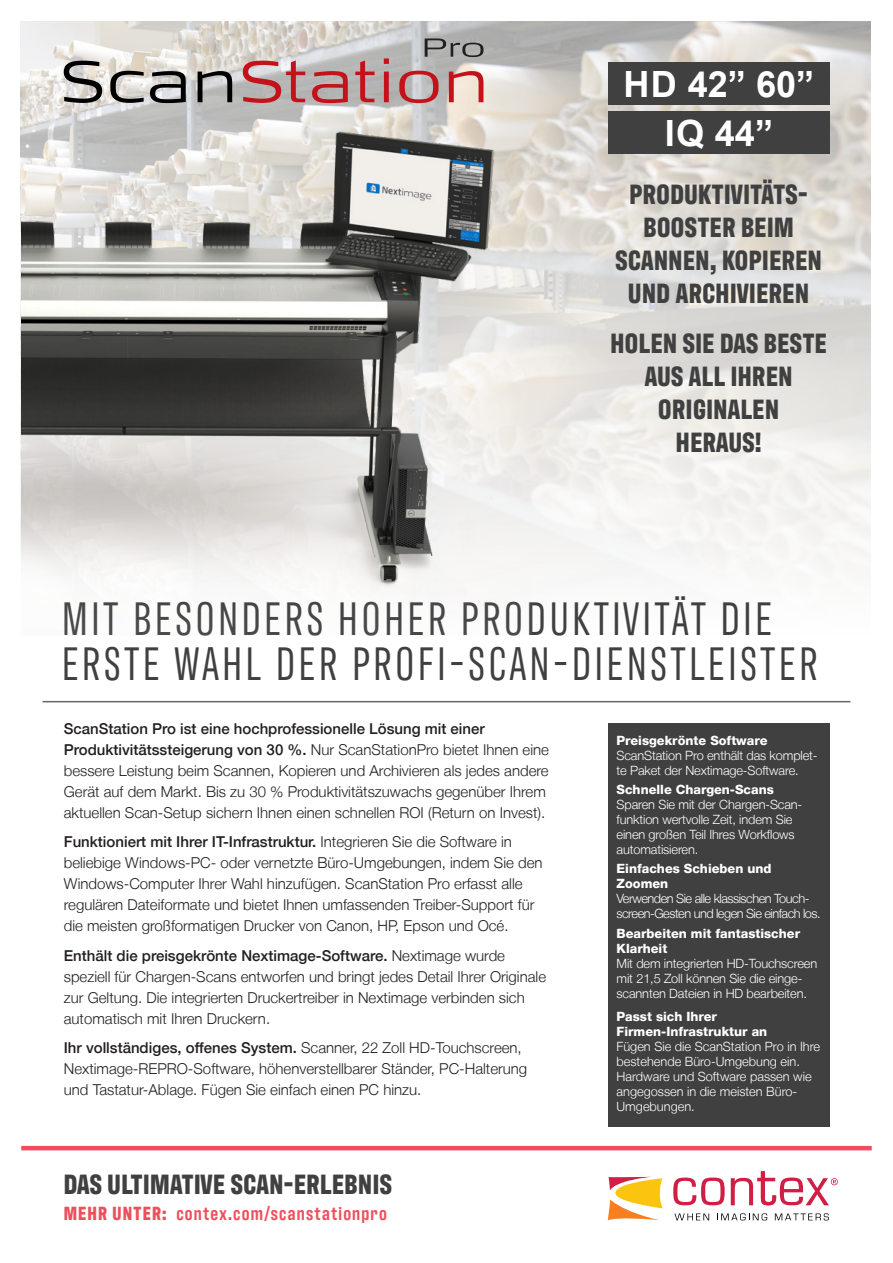
<style>
.page{position:relative;width:893px;height:1263px;background:#fff}
.page>*{position:absolute;margin:0;border:0;box-sizing:border-box;transform-origin:0 0}
.Headline{font:48px/45px "Antarctican Headline";letter-spacing:.08em;color:#404040}
.t1{font:700 36.15px "Arial";color:#fff}
.Call_out_lines{font:700 28.5px/33px "Antarctican Headline";letter-spacing:.02em;color:#404040;text-align:center}
.t2{font:600 19.5px "Antarctican Headline";letter-spacing:.06em;color:#ef4f5c}
.Copy{font:300 15px/21px "Helvetica Neue LT";color:#231f20}
.Features_brød{font:300 12.75px/15px "Helvetica Neue LT";letter-spacing:-.01em;color:#fff}
.Features_headline{font:800 12.75px/15px "Helvetica Neue LT";color:#fff}
.Features_brød-2{font:300 12.75px/15px "Helvetica Neue LT";letter-spacing:-.04em;color:#fff}
.s1{font-weight:500}
.s2{font-weight:700}
</style>
<div class="page">
<div style="left:608px;top:723px;width:221px;height:404px;background:#404040"></div>
<img style="left:20px;top:21px;width:851px;height:548px">
<hr style="left:21px;top:1146px;width:851px;height:4px;background:#ef4f5c">
<hr style="left:43px;top:701px;width:807px;height:1px;background:#656767">
<div style="left:608px;top:63px;width:221px;height:42px;background:#404040"></div>
<div style="left:608px;top:112px;width:221px;height:42px;background:#404040"></div>
<img style="left:21px;top:112px;width:510px;height:482px">
<svg style="left:64px;top:61px;width:38px;height:42px;background:#8e8c89"></svg>
<svg style="left:110px;top:71px;width:34px;height:32px"></svg>
<svg style="left:150px;top:71px;width:36px;height:32px"></svg>
<svg style="left:198px;top:71px;width:34px;height:31px"></svg>
<svg style="left:243px;top:60px;width:62px;height:43px;background:#c2898c"></svg>
<svg style="left:312px;top:71px;width:36px;height:32px"></svg>
<svg style="left:355px;top:60px;width:20px;height:42px"></svg>
<svg style="left:384px;top:58px;width:5px;height:44px"></svg>
<svg style="left:399px;top:71px;width:39px;height:32px"></svg>
<svg style="left:449px;top:71px;width:34px;height:31px"></svg>
<svg style="left:425px;top:39px;width:58px;height:18px"></svg>
<svg style="left:673px;top:1177px;width:52px;height:28px"></svg>
<svg style="left:608px;top:1177px;width:55px;height:43px"></svg>
<svg style="left:674px;top:1213px;width:35px;height:7px"></svg>
<svg style="left:717px;top:1213px;width:50px;height:7px"></svg>
<svg style="left:775px;top:1213px;width:54px;height:7px"></svg>
<svg style="left:731px;top:1171px;width:107px;height:34px"></svg>
<p class="t1" style="left:623px;top:59px;width:192px">HD 42” 60”</p>
<p class="t1" style="left:665px;top:108px;width:110px">IQ 44”</p>
<p class="Call_out_lines" style="left:615px;top:175px;width:208px">PRODUKTIVITÄTS-<br>BOOSTER BEIM<br>SCANNEN, KOPIEREN<br>UND ARCHIVIEREN</p>
<p class="Call_out_lines" style="left:610px;top:324px;width:218px">HOLEN SIE DAS BESTE<br>AUS ALL IHREN<br>ORIGINALEN<br>HERAUS!</p>
<p class="Headline" style="left:62px;top:593px;width:757px">MIT BESONDERS HOHER PRODUKTIVITÄT DIE<br>ERSTE WAHL DER PROFI-SCAN-DIENSTLEISTER</p>
<p class="Copy" style="left:64px;top:717px;width:487px"><span class="s1">ScanStation Pro ist eine hochprofessionelle Lösung mit einer Produktivitätssteigerung von 30 %.</span> Nur ScanStationPro bietet Ihnen eine bessere Leistung beim Scannen, Kopieren und Archivieren als jedes andere Gerät auf dem Markt. Bis zu 30 % Produktivitätszuwachs gegenüber Ihrem aktuellen Scan-Setup sichern Ihnen einen schnellen ROI (Return on Invest).</p>
<p class="Copy" style="left:64px;top:831px;width:480px"><span class="s1">Funktioniert mit Ihrer IT-Infrastruktur.</span> Integrieren Sie die Software in beliebige Windows-PC- oder vernetzte Büro-Umgebungen, indem Sie den Windows-Computer Ihrer Wahl hinzufügen. ScanStation Pro erfasst alle regulären Dateiformate und bietet Ihnen umfassenden Treiber-Support für die meisten großformatigen Drucker von Canon, HP, Epson und Océ.</p>
<p class="Copy" style="left:64px;top:944px;width:484px"><span class="s1">Enthält die preisgekrönte Nextimage-Software.</span> Nextimage wurde speziell für Chargen-Scans entworfen und bringt jedes Detail Ihrer Originale zur Geltung. Die integrierten Druckertreiber in Nextimage verbinden sich automatisch mit Ihren Druckern.</p>
<p class="Copy" style="left:64px;top:1037px;width:465px"><span class="s1">Ihr vollständiges, offenes System.</span> Scanner, 22 Zoll HD-Touchscreen,<br>Nextimage-REPRO-Software, höhenverstellbarer Ständer, PC-Halterung und Tastatur-Ablage. Fügen Sie einfach einen PC hinzu.</p>
<p class="Call_out_lines" style="left:64px;top:1166px;width:330px">DAS ULTIMATIVE SCAN-ERLEBNIS</p>
<p class="t2" style="left:64px;top:1200px;width:325px"><span class="s2">MEHR UNTER:</span> contex.com/scanstationpro</p>
<p class="Features_headline" style="left:617px;top:733px;width:152px">Preisgekrönte Software</p>
<p class="Features_brød" style="left:617px;top:747px;width:203px">ScanStation Pro enthält das komplet&shy;te Paket der Nextimage-Software.</p>
<p class="Features_headline" style="left:617px;top:782px;width:159px">Schnelle Chargen-Scans</p>
<p class="Features_brød" style="left:617px;top:797px;width:187px">Sparen Sie mit der Chargen-Scan&shy;funktion wertvolle Zeit, indem Sie einen großen Teil Ihres Workflows automatisieren.</p>
<p class="Features_headline" style="left:617px;top:861px;width:156px">Einfaches Schieben und<br>Zoomen</p>
<p class="Features_brød-2" style="left:617px;top:891px;width:206px">Verwenden Sie alle klassischen Touch&shy;screen-Gesten und legen Sie einfach los.</p>
<p class="Features_headline" style="left:617px;top:925px;width:185px">Bearbeiten mit fantastischer<br>Klarheit</p>
<p class="Features_brød" style="left:617px;top:955px;width:202px">Mit dem integrierten HD-Touchscreen mit 21,5 Zoll können Sie die einge&shy;scannten Dateien in HD bearbeiten.</p>
<p class="Features_headline" style="left:617px;top:1009px;width:152px">Passt sich Ihrer<br>Firmen-Infrastruktur an</p>
<p class="Features_brød" style="left:617px;top:1039px;width:205px">Fügen Sie die ScanStation Pro in Ihre bestehende Büro-Umgebung ein.<br>Hardware und Software passen wie angegossen in die meisten Büro-<br>Umgebungen.</p>
</div>
